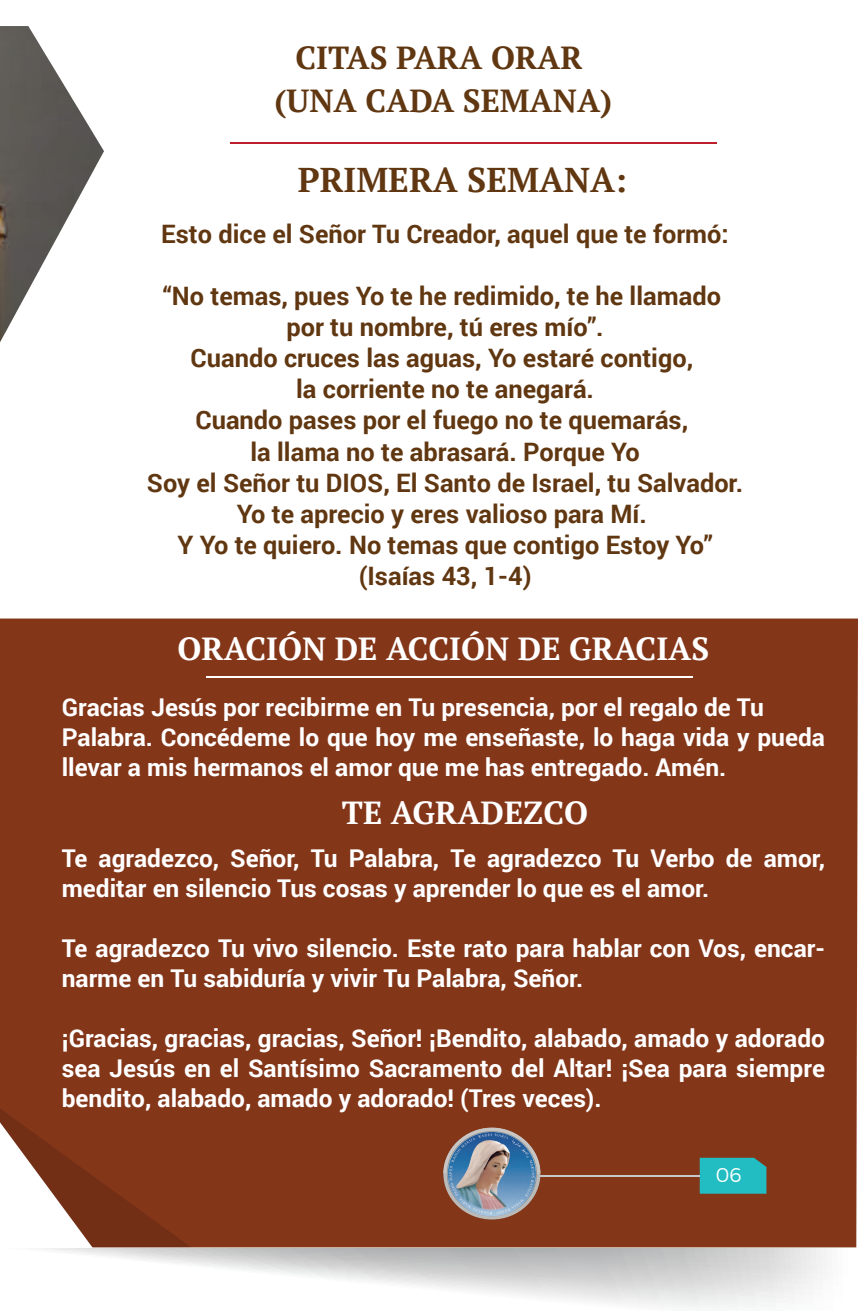
<style>
.page{position:relative;width:858px;height:1311px;background:#fff}
.page>*{position:absolute;margin:0;border:0;box-sizing:border-box;transform-origin:0 0}
.t1{font:700 34.3px "PT Serif";color:#603711}
.t2{font:700 31.85px "PT Serif";color:#fff}
.t3{font:700 31.85px/42.5px "PT Serif";color:#603711;text-align:center}
.t4{font:700 25.38px/31.2px "Roboto";color:#603711;text-align:center}
.t5{font:700 24.5px/30.1px "Roboto";color:#fff}
.t6{font:300 19.95px "Montserrat";color:#fff}
</style>
<div class="page">
<svg style="left:44px;top:1247px;width:808px;height:62px"></svg>
<img style="left:0;top:26px;width:104px;height:316px">
<div style="left:0;top:618px;width:858px;height:629px;background:#843619"></div>
<div style="left:699px;top:1157px;width:67px;height:36px;background:#21bdc2"></div>
<hr style="left:522px;top:1175px;width:177px;height:1px;background:#c6cacb">
<svg style="left:0;top:1092px;width:191px;height:155px"></svg>
<hr style="left:230px;top:143px;width:487px;height:1px;background:#be1d2c">
<svg style="left:443px;top:1128px;width:97px;height:91px"></svg>
<svg style="left:443px;top:1127px;width:97px;height:46px"></svg>
<img style="left:448px;top:1132px;width:88px;height:84px">
<hr style="left:206px;top:676px;width:487px;height:1px;background:#fff">
<h2 class="t3" style="left:275px;top:36px;width:339px">CITAS PARA ORAR (UNA CADA SEMANA)</h2>
<h1 class="t1" style="left:298px;top:157px;width:330px">PRIMERA SEMANA:</h1>
<p class="t4" style="left:161px;top:217px;width:569px">Esto dice el Señor Tu Creador, aquel que te formó:</p>
<p class="t4" style="left:147px;top:279px;width:597px">“No temas, pues Yo te he redimido, te he llamado por tu nombre, tú eres mío”.<br>Cuando cruces las aguas, Yo estaré contigo,<br>la corriente no te anegará.<br>Cuando pases por el fuego no te quemarás,<br>la llama no te abrasará. Porque Yo<br>Soy el Señor tu DIOS, El Santo de Israel, tu Salvador.<br>Yo te aprecio y eres valioso para Mí.<br>Y Yo te quiero. No temas que contigo Estoy Yo” (Isaías 43, 1-4)</p>
<h2 class="t2" style="left:177px;top:628px;width:533px">ORACIÓN DE ACCIÓN DE GRACIAS</h2>
<p class="t5" style="left:62px;top:691px;width:764px">Gracias Jesús por recibirme en Tu presencia, por el regalo de Tu<br>Palabra. Concédeme lo que hoy me enseñaste, lo haga vida y pueda llevar a mis hermanos el amor que me has entregado. Amén.</p>
<h2 class="t2" style="left:342px;top:792px;width:248px">TE AGRADEZCO</h2>
<p class="t5" style="left:62px;top:842px;width:764px">Te agradezco, Señor, Tu Palabra, Te agradezco Tu Verbo de amor, meditar en silencio Tus cosas y aprender lo que es el amor.</p>
<p class="t5" style="left:62px;top:932px;width:764px">Te agradezco Tu vivo silencio. Este rato para hablar con Vos, encar&shy;narme en Tu sabiduría y vivir Tu Palabra, Señor.</p>
<p class="t5" style="left:62px;top:1022px;width:764px;text-align:justify">¡Gracias, gracias, gracias, Señor! ¡Bendito, alabado, amado y adorado sea Jesús en el Santísimo Sacramento del Altar! ¡Sea para siempre bendito, alabado, amado y adorado! (Tres veces).</p>
<p class="t6" style="left:716px;top:1162px;width:27px">06</p>
</div>
